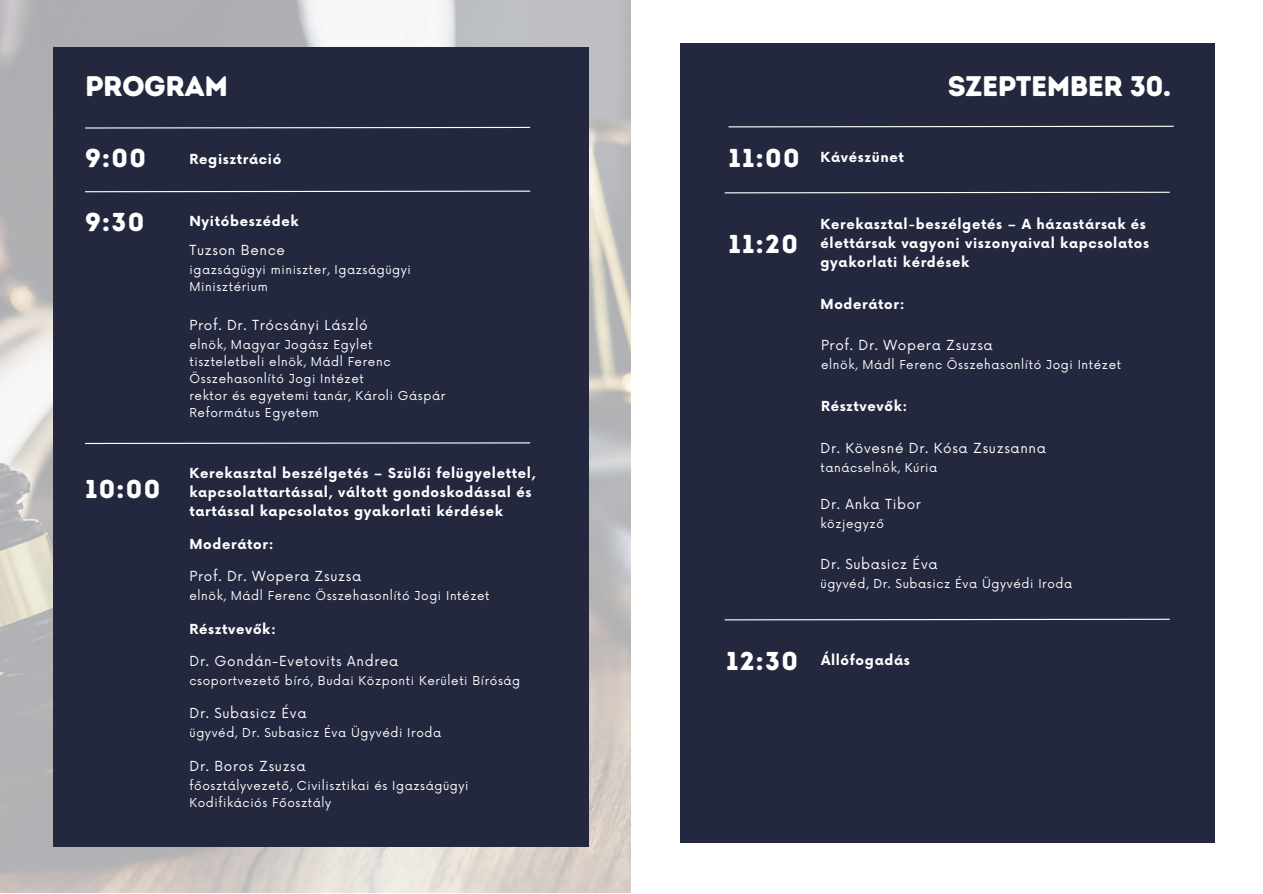
<style>
.page{position:relative;width:1263px;height:894px;background:#fff}
.page>*{position:absolute;margin:0;border:0;box-sizing:border-box;transform-origin:0 0}
.t1{font:28.35px "Intro Rust Base";letter-spacing:-.02em;color:#fff}
.t2{font:25.8px "Intro Rust Base";letter-spacing:.05em;color:#fff}
.t3{font:700 13.5px/19px "Now";letter-spacing:.05em;color:#fff}
.t4{font:13.5px "Now";letter-spacing:.05em;color:#fff}
.t5{font:12px/17px "Now";letter-spacing:.05em;color:#fff}
</style>
<div class="page">
<img style="left:0;top:0;width:631px;height:892px">
<div style="left:54px;top:47px;width:534px;height:799px;background:#24283e"></div>
<div style="left:680px;top:44px;width:534px;height:798px;background:#24283e"></div>
<svg style="left:85px;top:442px;width:446px;height:2px"></svg>
<svg style="left:724px;top:618px;width:446px;height:2px"></svg>
<svg style="left:85px;top:126px;width:446px;height:3px"></svg>
<svg style="left:724px;top:191px;width:446px;height:3px"></svg>
<svg style="left:728px;top:125px;width:446px;height:3px"></svg>
<svg style="left:85px;top:190px;width:446px;height:3px"></svg>
<p class="t1" style="left:85px;top:69px;width:145px">PROGRAM</p>
<p class="t2" style="left:85px;top:142px;width:63px">9:00</p>
<p class="t3" style="left:189px;top:150px;width:93px">Regisztráció</p>
<h2 class="t2" style="left:85px;top:206px;width:61px">9:30</h2>
<h1 class="t3" style="left:189px;top:212px;width:111px">Nyitóbeszédek</h1>
<p class="t4" style="left:189px;top:242px;width:97px">Tuzson Bence</p>
<p class="t5" style="left:189px;top:261px;width:223px">igazságügyi miniszter, Igazságügyi<br>Minisztérium</p>
<p class="t2" style="left:85px;top:474px;width:77px">10:00</p>
<h3 class="t4" style="left:189px;top:317px;width:180px">Prof. Dr. Trócsányi László</h3>
<h1 class="t5" style="left:189px;top:336px;width:185px">elnök, Magyar Jogász Egylet</h1>
<h3 class="t5" style="left:189px;top:353px;width:203px">tiszteletbeli elnök, Mádl Ferenc<br>Összehasonlító Jogi Intézet</h3>
<p class="t5" style="left:189px;top:387px;width:257px">rektor és egyetemi tanár, Károli Gáspár<br>Református Egyetem</p>
<h3 class="t3" style="left:189px;top:464px;width:348px">Kerekasztal beszélgetés – Szülői felügyelettel, kapcsolattartással, váltott gondoskodással és tartással kapcsolatos gyakorlati kérdések</h3>
<p class="t3" style="left:189px;top:535px;width:86px">Moderátor:</p>
<h1 class="t4" style="left:189px;top:568px;width:173px">Prof. Dr. Wopera Zsuzsa</h1>
<h3 class="t5" style="left:189px;top:587px;width:302px">elnök, Mádl Ferenc Összehasonlító Jogi Intézet</h3>
<p class="t3" style="left:189px;top:619px;width:88px">Résztvevők:</p>
<p class="t4" style="left:189px;top:653px;width:210px">Dr. Gondán-Evetovits Andrea</p>
<p class="t5" style="left:189px;top:672px;width:332px">csoportvezető bíró, Budai Központi Kerületi Bíróság</p>
<p class="t4" style="left:189px;top:705px;width:118px">Dr. Subasicz Éva</p>
<p class="t5" style="left:189px;top:724px;width:253px">ügyvéd, Dr. Subasicz Éva Ügyvédi Iroda</p>
<p class="t4" style="left:189px;top:758px;width:118px">Dr. Boros Zsuzsa</p>
<h3 class="t5" style="left:189px;top:777px;width:281px">főosztályvezető, Civilisztikai és Igazságügyi<br>Kodifikációs Főosztály</h3>
<h1 class="t2" style="left:729px;top:142px;width:73px">11:00</h1>
<h3 class="t3" style="left:820px;top:149px;width:85px">Kávészünet</h3>
<p class="t1" style="left:948px;top:69px;width:225px">SZEPTEMBER 30.</p>
<p class="t2" style="left:729px;top:228px;width:71px">11:20</p>
<h3 class="t3" style="left:820px;top:215px;width:330px">Kerekasztal-beszélgetés – A házastársak és élettársak vagyoni viszonyaival kapcsolatos gyakorlati kérdések</h3>
<p class="t3" style="left:820px;top:295px;width:86px">Moderátor:</p>
<p class="t4" style="left:821px;top:337px;width:173px">Prof. Dr. Wopera Zsuzsa</p>
<h1 class="t5" style="left:821px;top:356px;width:302px">elnök, Mádl Ferenc Összehasonlító Jogi Intézet</h1>
<h3 class="t3" style="left:821px;top:397px;width:88px">Résztvevők:</h3>
<h1 class="t4" style="left:820px;top:440px;width:227px">Dr. Kövesné Dr. Kósa Zsuzsanna</h1>
<h1 class="t5" style="left:820px;top:459px;width:118px">tanácselnök, Kúria</h1>
<p class="t4" style="left:820px;top:496px;width:102px">Dr. Anka Tibor</p>
<p class="t5" style="left:820px;top:515px;width:65px">közjegyző</p>
<h4 class="t4" style="left:820px;top:556px;width:118px">Dr. Subasicz Éva</h4>
<h4 class="t5" style="left:820px;top:576px;width:253px">ügyvéd, Dr. Subasicz Éva Ügyvédi Iroda</h4>
<p class="t2" style="left:726px;top:644px;width:73px">12:30</p>
<h1 class="t3" style="left:821px;top:651px;width:90px">Állófogadás</h1>
</div>
